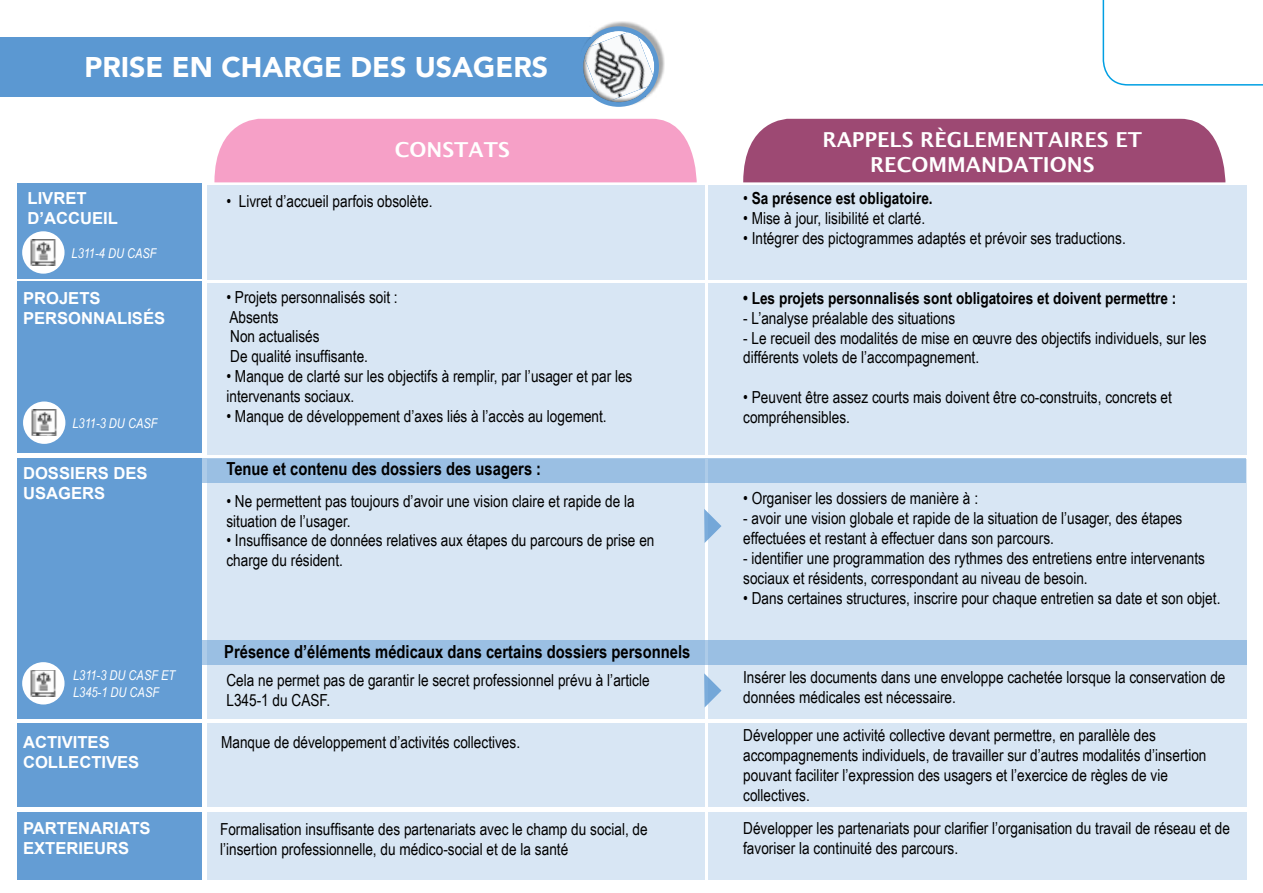
<style>
.page{position:relative;width:1263px;height:893px;background:#fff}
.page>*{position:absolute;margin:0;border:0;box-sizing:border-box;transform-origin:0 0}
.t1{font:900 28.5px "Avenir";color:#fff}
.t2{font:700 20.7px/24.8px "Lucida Grande";color:#fff;text-align:center}
.t3{font:700 18px "Arial Narrow";color:#000}
.t4{font:16.65px/20px "Arial Narrow";color:#000}
.t5{font:700 16.65px/20px "Arial";color:#fff}
.t6{font:700 16.65px "Arial Narrow";color:#000}
.t7{font:italic 13.5px/16.2px "Arial Narrow";color:#fff}
.s1{font-weight:400}
</style>
<div class="page">
<svg style="left:202px;top:458px;width:1044px;height:25px"></svg>
<div style="left:0;top:37px;width:646px;height:59px;background:#5b98d2"></div>
<div style="left:578px;top:26px;width:81px;height:81px;background:#5b98d2;border-radius:50%"></div>
<div style="left:571px;top:20px;width:97px;height:82px;background:#000;opacity:.5"></div>
<div style="left:18px;top:183px;width:184px;height:96px;background:#649dd4"></div>
<div style="left:207px;top:185px;width:497px;height:94px;background:#d8e6f4"></div>
<div style="left:708px;top:185px;width:538px;height:94px;background:#d8e6f4"></div>
<div style="left:18px;top:281px;width:184px;height:172px;background:#649dd4"></div>
<div style="left:207px;top:283px;width:497px;height:171px;background:#d8e6f4"></div>
<div style="left:708px;top:283px;width:538px;height:171px;background:#d8e6f4"></div>
<div style="left:18px;top:458px;width:184px;height:261px;background:#649dd4"></div>
<svg style="left:207px;top:459px;width:497px;height:260px;background:#ccdef0"></svg>
<svg style="left:708px;top:459px;width:538px;height:260px;background:#ccdef0"></svg>
<div style="left:18px;top:723px;width:184px;height:84px;background:#649dd4"></div>
<div style="left:18px;top:812px;width:184px;height:67px;background:#649dd4"></div>
<div style="left:207px;top:724px;width:497px;height:83px;background:#d8e6f4"></div>
<div style="left:207px;top:812px;width:497px;height:68px;background:#d8e6f4"></div>
<div style="left:708px;top:724px;width:538px;height:83px;background:#d8e6f4"></div>
<div style="left:708px;top:812px;width:538px;height:68px;background:#d8e6f4"></div>
<svg style="left:1102px;top:0;width:161px;height:86px"></svg>
<svg style="left:704px;top:509px;width:17px;height:34px"></svg>
<svg style="left:704px;top:673px;width:17px;height:34px"></svg>
<svg style="left:23px;top:401px;width:42px;height:43px"></svg>
<div style="left:26px;top:404px;width:37px;height:37px;background:#fff;border-radius:50%"></div>
<img style="left:31px;top:410px;width:26px;height:26px">
<svg style="left:22px;top:662px;width:43px;height:42px"></svg>
<div style="left:25px;top:665px;width:37px;height:37px;background:#fff;border-radius:50%"></div>
<img style="left:30px;top:670px;width:26px;height:26px">
<svg style="left:22px;top:231px;width:43px;height:43px"></svg>
<div style="left:25px;top:234px;width:37px;height:37px;background:#fff;border-radius:50%"></div>
<img style="left:30px;top:239px;width:26px;height:27px">
<div style="left:743px;top:119px;width:482px;height:63px;background:#9d4973"></div>
<div style="left:214px;top:119px;width:483px;height:63px;background:#f6a0c7"></div>
<h1 class="t1" style="left:84px;top:43px;width:465px">PRISE EN CHARGE DES USAGERS</h1>
<p class="t5" style="left:28px;top:189px;width:92px">LIVRET<br>D’ACCUEIL</p>
<p class="t7" style="left:72px;top:245px;width:87px">L311-4 DU CASF</p>
<p class="t2" style="left:395px;top:137px;width:116px">CONSTATS</p>
<p class="t4" style="left:226px;top:190px;width:208px">• Livret d’accueil parfois obsolète.</p>
<p class="t5" style="left:23px;top:288px;width:144px">PROJETS<br>PERSONNALISÉS</p>
<p class="t4" style="left:226px;top:286px;width:173px">• Projets personnalisés soit :<br>Absents<br>Non actualisés<br>De qualité insuffisante.</p>
<p class="t4" style="left:226px;top:366px;width:407px">• Manque de clarté sur les objectifs à remplir, par l’usager et par les intervenants sociaux.</p>
<p class="t4" style="left:226px;top:406px;width:382px">• Manque de développement d’axes liés à l’accès au logement.</p>
<p class="t7" style="left:72px;top:415px;width:87px">L311-3 DU CASF</p>
<p class="t5" style="left:23px;top:463px;width:126px">DOSSIERS DES<br>USAGERS</p>
<p class="t3" style="left:226px;top:455px;width:316px">Tenue et contenu des dossiers des usagers :</p>
<p class="t4" style="left:226px;top:490px;width:410px">• Ne permettent pas toujours d’avoir une vision claire et rapide de la situation de l’usager.</p>
<p class="t4" style="left:226px;top:530px;width:430px">• Insuffisance de données relatives aux étapes du parcours de prise en charge du résident.</p>
<p class="t3" style="left:224px;top:638px;width:468px">Présence d’éléments médicaux dans certains dossiers personnels</p>
<p class="t7" style="left:73px;top:667px;width:104px">L311-3 DU CASF ET<br>L345-1 DU CASF</p>
<p class="t4" style="left:226px;top:669px;width:425px">Cela ne permet pas de garantir le secret professionnel prévu à l’article<br>L345-1 du CASF.</p>
<p class="t5" style="left:23px;top:733px;width:118px">ACTIVITES<br>COLLECTIVES</p>
<p class="t4" style="left:221px;top:731px;width:301px">Manque de développement d’activités collectives.</p>
<p class="t5" style="left:23px;top:819px;width:129px">PARTENARIATS<br>EXTERIEURS</p>
<p class="t4" style="left:220px;top:819px;width:429px">Formalisation insuffisante des partenariats avec le champ du social, de l’insertion professionnelle, du médico-social et de la santé</p>
<p class="t2" style="left:822px;top:128px;width:321px">RAPPELS RÈGLEMENTAIRES ET<br>RECOMMANDATIONS</p>
<p class="t6" style="left:743px;top:185px;width:191px"><span class="s1">•</span> Sa présence est obligatoire.</p>
<p class="t4" style="left:743px;top:207px;width:183px">• Mise à jour, lisibilité et clarté.</p>
<p class="t4" style="left:743px;top:227px;width:384px">• Intégrer des pictogrammes adaptés et prévoir ses traductions.</p>
<p class="t6" style="left:743px;top:285px;width:435px">• Les projets personnalisés sont obligatoires et doivent permettre :</p>
<p class="t4" style="left:743px;top:307px;width:213px">- L’analyse préalable des situations</p>
<p class="t4" style="left:743px;top:327px;width:465px">- Le recueil des modalités de mise en œuvre des objectifs individuels, sur les différents volets de l’accompagnement.</p>
<p class="t4" style="left:743px;top:387px;width:430px">• Peuvent être assez courts mais doivent être co-construits, concrets et compréhensibles.</p>
<p class="t4" style="left:743px;top:488px;width:236px">• Organiser les dossiers de manière à :</p>
<p class="t4" style="left:743px;top:507px;width:441px">- avoir une vision globale et rapide de la situation de l’usager, des étapes effectuées et restant à effectuer dans son parcours.</p>
<p class="t4" style="left:743px;top:547px;width:463px">- identifier une programmation des rythmes des entretiens entre intervenants sociaux et résidents, correspondant au niveau de besoin.</p>
<p class="t4" style="left:743px;top:587px;width:479px">• Dans certaines structures, inscrire pour chaque entretien sa date et son objet.</p>
<p class="t4" style="left:743px;top:667px;width:484px">Insérer les documents dans une enveloppe cachetée lorsque la conservation de données médicales est nécessaire.</p>
<p class="t4" style="left:743px;top:725px;width:465px">Développer une activité collective devant permettre, en parallèle des accompagnements individuels, de travailler sur d’autres modalités d’insertion pouvant faciliter l’expression des usagers et l’exercice de règles de vie collectives.</p>
<p class="t4" style="left:743px;top:817px;width:488px">Développer les partenariats pour clarifier l’organisation du travail de réseau et de favoriser la continuité des parcours.</p>
</div>
